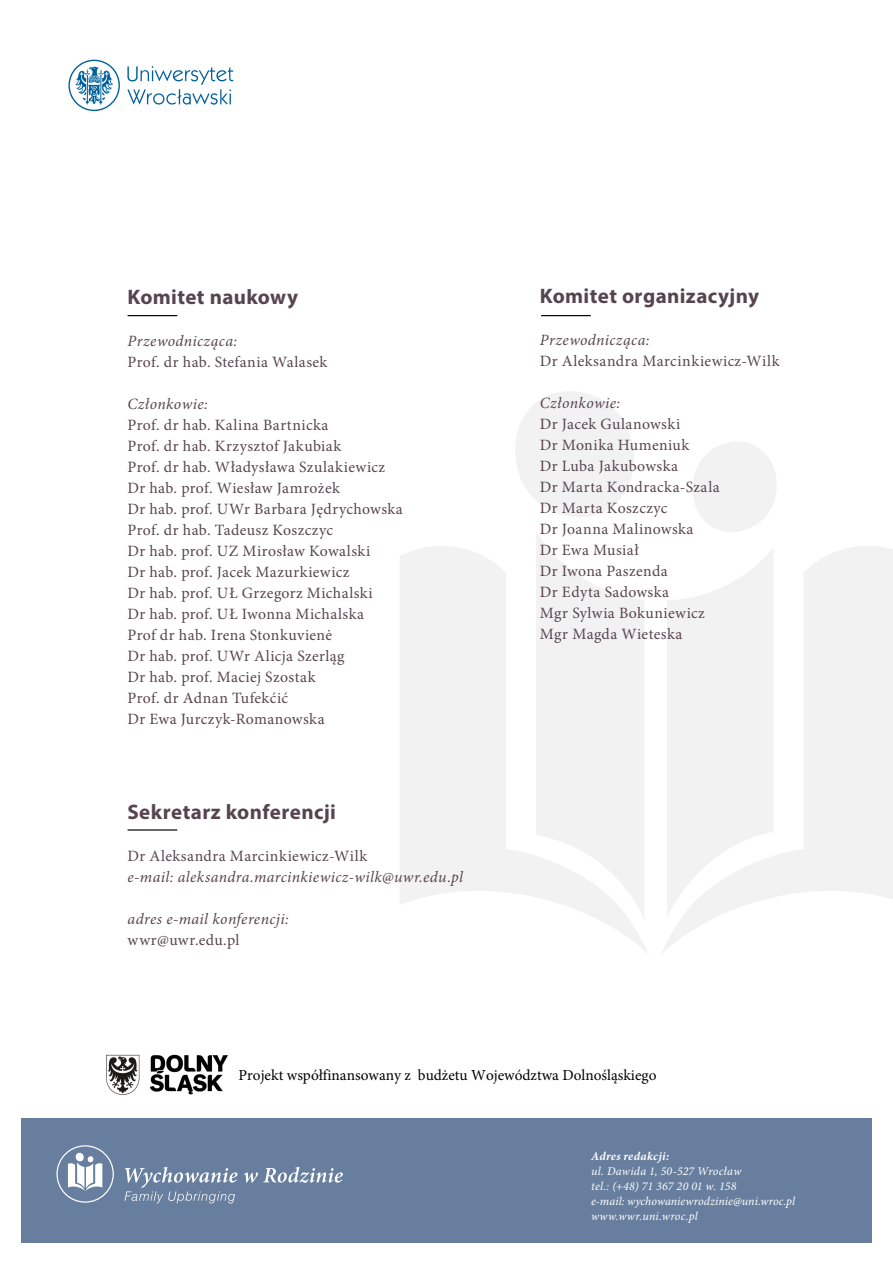
<style>
.page{position:relative;width:893px;height:1263px;background:#fff}
.page>*{position:absolute;margin:0;border:0;box-sizing:border-box;transform-origin:0 0}
.t1{font:700 21px "Myriad Pro";letter-spacing:.02em;color:#57454e}
.t2{font:15.75px/21px "Minion Pro";letter-spacing:.025em;color:#57454e}
.t3{font:italic 15.75px "Minion Pro";letter-spacing:.025em;color:#57454e}
.t4{font:15.3px "Minion Pro";color:#000}
.t5{font:italic 12px/15px "Minion Pro";letter-spacing:.01em;color:#fff}
.t6{font:italic 700 12px "Minion Pro";letter-spacing:.025em;color:#fff}
</style>
<div class="page">
<svg style="left:127px;top:66px;width:106px;height:39px"></svg>
<svg style="left:68px;top:60px;width:52px;height:51px"></svg>
<div style="left:21px;top:1118px;width:851px;height:125px;background:#687e9e"></div>
<div style="left:56px;top:1145px;width:58px;height:58px;border:1px solid #fff;border-radius:50%"></div>
<div style="left:76px;top:1153px;width:8px;height:8px;background:#fff;border-radius:50%"></div>
<svg style="left:68px;top:1156px;width:34px;height:35px"></svg>
<svg style="left:124px;top:1167px;width:219px;height:36px"></svg>
<svg style="left:400px;top:546px;width:248px;height:407px;fill:#f2f2f3"></svg>
<svg style="left:661px;top:546px;width:232px;height:408px;fill:#f2f2f3"></svg>
<div style="left:515px;top:391px;width:119px;height:126px;background:#f2f2f3;border-radius:56px"></div>
<svg style="left:693px;top:442px;width:83px;height:90px"></svg>
<hr style="left:128px;top:315px;width:49px;height:1px;background:#000">
<hr style="left:128px;top:829px;width:49px;height:1px;background:#000">
<hr style="left:541px;top:315px;width:50px;height:1px;background:#000">
<img style="left:106px;top:1054px;width:122px;height:41px">
<h1 class="t1" style="left:128px;top:283px;width:172px">Komitet naukowy</h1>
<p class="t3" style="left:128px;top:330px;width:111px">Przewodnicząca:</p>
<p class="t2" style="left:128px;top:351px;width:201px">Prof. dr hab. Stefania Walasek</p>
<p class="t3" style="left:128px;top:393px;width:82px">Członkowie:</p>
<p class="t2" style="left:128px;top:414px;width:277px">Prof. dr hab. Kalina Bartnicka<br>Prof. dr hab. Krzysztof Jakubiak<br>Prof. dr hab. Władysława Szulakiewicz<br>Dr hab. prof. Wiesław Jamrożek<br>Dr hab. prof. UWr Barbara Jędrychowska<br>Prof. dr hab. Tadeusz Koszczyc<br>Dr hab. prof. UZ Mirosław Kowalski<br>Dr hab. prof. Jacek Mazurkiewicz<br>Dr hab. prof. UŁ Grzegorz Michalski<br>Dr hab. prof. UŁ Iwonna Michalska<br>Prof dr hab. Irena Stonkuvienė<br>Dr hab. prof. UWr Alicja Szerląg<br>Dr hab. prof. Maciej Szostak<br>Prof. dr Adnan Tufekćić<br>Dr Ewa Jurczyk-Romanowska</p>
<h1 class="t1" style="left:128px;top:798px;width:210px">Sekretarz konferencji</h1>
<p class="t2" style="left:128px;top:845px;width:241px">Dr Aleksandra Marcinkiewicz-Wilk</p>
<p class="t3" style="left:128px;top:866px;width:337px">e-mail: aleksandra.marcinkiewicz-wilk@uwr.edu.pl</p>
<p class="t3" style="left:128px;top:908px;width:163px">adres e-mail konferencji:</p>
<p class="t2" style="left:128px;top:929px;width:113px">wwr@uwr.edu.pl</p>
<h1 class="t1" style="left:540px;top:282px;width:221px">Komitet organizacyjny</h1>
<p class="t3" style="left:540px;top:329px;width:111px">Przewodnicząca:</p>
<p class="t2" style="left:540px;top:350px;width:241px">Dr Aleksandra Marcinkiewicz-Wilk</p>
<p class="t3" style="left:540px;top:392px;width:82px">Członkowie:</p>
<p class="t2" style="left:540px;top:413px;width:181px">Dr Jacek Gulanowski<br>Dr Monika Humeniuk<br>Dr Luba Jakubowska<br>Dr Marta Kondracka-Szala<br>Dr Marta Koszczyc<br>Dr Joanna Malinowska<br>Dr Ewa Musiał<br>Dr Iwona Paszenda<br>Dr Edyta Sadowska<br>Mgr Sylwia Bokuniewicz<br>Mgr Magda Wieteska</p>
<p class="t4" style="left:239px;top:1065px;width:419px">Projekt współfinansowany z budżetu Województwa Dolnośląskiego</p>
<p class="t6" style="left:591px;top:1148px;width:80px">Adres redakcji:</p>
<p class="t5" style="left:591px;top:1164px;width:205px">ul. Dawida 1, 50-527 Wrocław<br>tel.: (+48) 71 367 20 01 w. 158<br>e-mail: wychowaniewrodzinie@uni.wroc.pl www.wwr.uni.wroc.pl</p>
</div>
